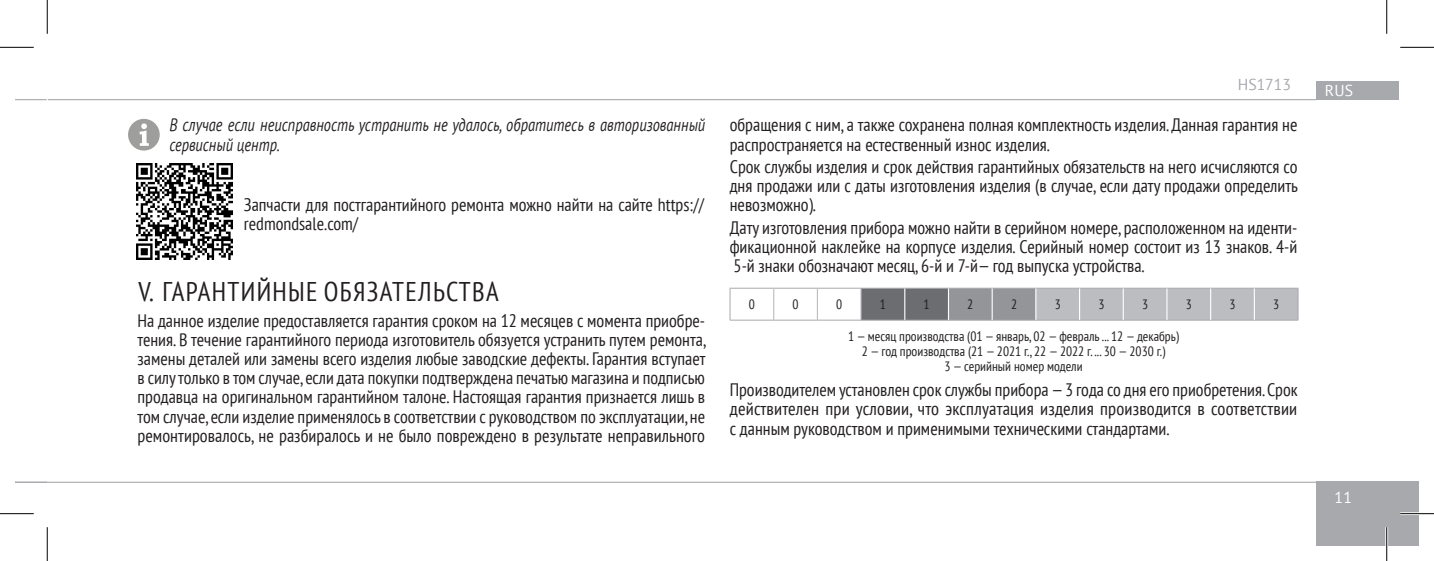
<style>
.page{position:relative;width:1434px;height:561px;background:#fff}
.page>*{position:absolute;margin:0;border:0;box-sizing:border-box;transform-origin:0 0}
.t1{font:condensed 27px "PT Sans";letter-spacing:.05em;color:#231f20}
.t2{font:condensed 18px/19.1px "PT Sans";color:#231f20;text-align:justify}
.Footnote_1{font:italic 18px/19.1px "PT Sans";color:#231f20;scale:.8 1}
.t3{font:15.75px "PT Sans";color:#a8a9ad}
.t4{font:15.75px "PT Sans";color:#fff}
.Plain_Text{font:condensed 13.5px "PT Sans";color:#231f20}
</style>
<div class="page">
<div style="left:1316px;top:481px;width:103px;height:64px;background:#a8a9ad"></div>
<hr style="left:48px;top:99px;width:1268px;height:1px;background:#a8a9ad">
<hr style="left:15px;top:99px;width:32px;height:1px;background:#a8a9ad">
<hr style="left:47px;top:481px;width:1269px;height:1px;background:#a8a9ad">
<hr style="left:15px;top:481px;width:32px;height:1px;background:#a8a9ad">
<div style="left:1316px;top:82px;width:82px;height:18px;background:#a8a9ad"></div>
<svg style="left:128px;top:119px;width:32px;height:31px"></svg>
<svg style="left:862px;top:288px;width:436px;height:31px;background:#a4a5a8"></svg>
<hr style="left:730px;top:287px;width:44px;height:1px;background:#a8a9ad">
<hr style="left:730px;top:288px;width:1px;height:31px;background:#a8a9ad">
<hr style="left:774px;top:287px;width:43px;height:1px;background:#a8a9ad">
<hr style="left:817px;top:287px;width:44px;height:1px;background:#a8a9ad">
<hr style="left:861px;top:287px;width:44px;height:1px;background:#a8a9ad">
<hr style="left:905px;top:287px;width:43px;height:1px;background:#a8a9ad">
<hr style="left:948px;top:287px;width:44px;height:1px;background:#a8a9ad">
<hr style="left:992px;top:287px;width:44px;height:1px;background:#a8a9ad">
<hr style="left:1036px;top:287px;width:43px;height:1px;background:#a8a9ad">
<hr style="left:1079px;top:287px;width:44px;height:1px;background:#a8a9ad">
<hr style="left:1123px;top:287px;width:44px;height:1px;background:#a8a9ad">
<hr style="left:1167px;top:287px;width:44px;height:1px;background:#a8a9ad">
<hr style="left:1211px;top:287px;width:43px;height:1px;background:#a8a9ad">
<hr style="left:1254px;top:287px;width:44px;height:1px;background:#a8a9ad">
<hr style="left:1298px;top:288px;width:1px;height:31px;background:#a8a9ad">
<hr style="left:730px;top:319px;width:44px;height:1px;background:#a8a9ad">
<hr style="left:774px;top:319px;width:43px;height:1px;background:#a8a9ad">
<hr style="left:817px;top:319px;width:44px;height:1px;background:#a8a9ad">
<hr style="left:861px;top:319px;width:44px;height:1px;background:#a8a9ad">
<hr style="left:905px;top:319px;width:43px;height:1px;background:#a8a9ad">
<hr style="left:948px;top:319px;width:44px;height:1px;background:#a8a9ad">
<hr style="left:992px;top:319px;width:44px;height:1px;background:#a8a9ad">
<hr style="left:1036px;top:319px;width:43px;height:1px;background:#a8a9ad">
<hr style="left:1079px;top:319px;width:44px;height:1px;background:#a8a9ad">
<hr style="left:1123px;top:319px;width:44px;height:1px;background:#a8a9ad">
<hr style="left:1167px;top:319px;width:44px;height:1px;background:#a8a9ad">
<hr style="left:1211px;top:319px;width:43px;height:1px;background:#a8a9ad">
<hr style="left:1254px;top:319px;width:44px;height:1px;background:#a8a9ad">
<hr style="left:904px;top:288px;width:1px;height:31px;background:#fff">
<hr style="left:948px;top:288px;width:1px;height:31px;background:#fff">
<hr style="left:992px;top:288px;width:1px;height:31px;background:#fff">
<hr style="left:1035px;top:288px;width:1px;height:31px;background:#fff">
<hr style="left:1079px;top:288px;width:1px;height:31px;background:#fff">
<hr style="left:1123px;top:288px;width:1px;height:31px;background:#fff">
<hr style="left:1166px;top:288px;width:1px;height:31px;background:#fff">
<hr style="left:1210px;top:288px;width:1px;height:31px;background:#fff">
<hr style="left:1254px;top:288px;width:1px;height:31px;background:#fff">
<hr style="left:773px;top:288px;width:1px;height:31px;background:#bcbdc0">
<hr style="left:817px;top:288px;width:1px;height:31px;background:#bcbdc0">
<hr style="left:860px;top:288px;width:2px;height:31px;background:#a8a9ad">
<img style="left:137px;top:164px;width:95px;height:95px">
<hr style="left:1400px;top:511px;width:34px;height:3px;background:#fff">
<hr style="left:1385px;top:526px;width:3px;height:34px;background:#fff">
<hr style="left:0;top:47px;width:34px;height:1px;background:#000">
<hr style="left:1400px;top:47px;width:34px;height:1px;background:#000">
<hr style="left:0;top:512px;width:34px;height:1px;background:#000">
<hr style="left:1400px;top:512px;width:34px;height:1px;background:#000">
<hr style="left:47px;top:0;width:1px;height:34px;background:#000">
<hr style="left:47px;top:526px;width:1px;height:34px;background:#000">
<hr style="left:1386px;top:0;width:1px;height:34px;background:#000">
<hr style="left:1386px;top:526px;width:1px;height:34px;background:#000">
<p class="Footnote_1" style="left:169px;top:115px;width:671px">В случае если неисправность устранить не удалось, обратитесь в авторизованный сервисный центр.</p>
<p class="t2" style="left:244px;top:194px;width:462px">Запчасти для постгарантийного ремонта можно найти на сайте https:// redmondsale.com/</p>
<p class="t1" style="left:139px;top:274px;width:362px">V. ГАРАНТИЙНЫЕ ОБЯЗАТЕЛЬСТВА</p>
<p class="t2" style="left:137px;top:310px;width:570px">На данное изделие предоставляется гарантия сроком на 12 месяцев с момента приобре&shy;тения. В течение гарантийного периода изготовитель обязуется устранить путем ремонта, замены деталей или замены всего изделия любые заводские дефекты. Гарантия вступает в силу только в том случае, если дата покупки подтверждена печатью магазина и подписью продавца на оригинальном гарантийном талоне. Настоящая гарантия признается лишь в том случае, если изделие применялось в соответствии с руководством по эксплуатации, не ремонтировалось, не разбиралось и не было повреждено в результате неправильного</p>
<p class="t3" style="left:1238px;top:74px;width:55px">HS1713</p>
<p class="t2" style="left:730px;top:115px;width:569px">обращения с ним, а также сохранена полная комплектность изделия. Данная гарантия не распространяется на естественный износ изделия.</p>
<p class="t2" style="left:730px;top:156px;width:570px">Срок службы изделия и срок действия гарантийных обязательств на него исчисляются со дня продажи или с даты изготовления изделия (в случае, если дату продажи определить невозможно).</p>
<p class="t2" style="left:730px;top:217px;width:569px">Дату изготовления прибора можно найти в серийном номере, расположенном на иденти&shy;фикационной наклейке на корпусе изделия. Серийный номер состоит из 13 знаков. 4-й 5-й знаки обозначают месяц, 6-й и 7-й— год выпуска устройства.</p>
<p class="Plain_Text" style="left:749px;top:295px;width:8px">0</p>
<p class="Plain_Text" style="left:792px;top:295px;width:8px">0</p>
<p class="Plain_Text" style="left:836px;top:295px;width:8px">0</p>
<p class="Plain_Text" style="left:880px;top:295px;width:8px">1</p>
<p class="Plain_Text" style="left:924px;top:295px;width:8px">1</p>
<p class="Plain_Text" style="left:967px;top:295px;width:8px">2</p>
<p class="Plain_Text" style="left:1011px;top:295px;width:8px">2</p>
<p class="Plain_Text" style="left:1055px;top:295px;width:8px">3</p>
<p class="Plain_Text" style="left:1098px;top:295px;width:8px">3</p>
<p class="Plain_Text" style="left:1142px;top:295px;width:8px">3</p>
<p class="Plain_Text" style="left:1186px;top:295px;width:8px">3</p>
<p class="Plain_Text" style="left:1229px;top:295px;width:8px">3</p>
<p class="Plain_Text" style="left:1273px;top:295px;width:8px">3</p>
<p class="Plain_Text" style="left:848px;top:328px;width:332px">1 — месяц производства (01 — январь, 02 — февраль ... 12 — декабрь)</p>
<p class="Plain_Text" style="left:862px;top:342px;width:305px">2 — год производства (21 — 2021 г., 22 — 2022 г. ... 30 — 2030 г.)</p>
<p class="Plain_Text" style="left:944px;top:357px;width:140px">3 — серийный номер модели</p>
<p class="t2" style="left:730px;top:379px;width:569px">Производителем установлен срок службы прибора — 3 года со дня его приобретения. Срок действителен при условии, что эксплуатация изделия производится в соответствии с данным руководством и применимыми техническими стандартами.</p>
<p class="t4" style="left:1325px;top:80px;width:30px">RUS</p>
<p class="t4" style="left:1334px;top:486px;width:19px">11</p>
</div>
